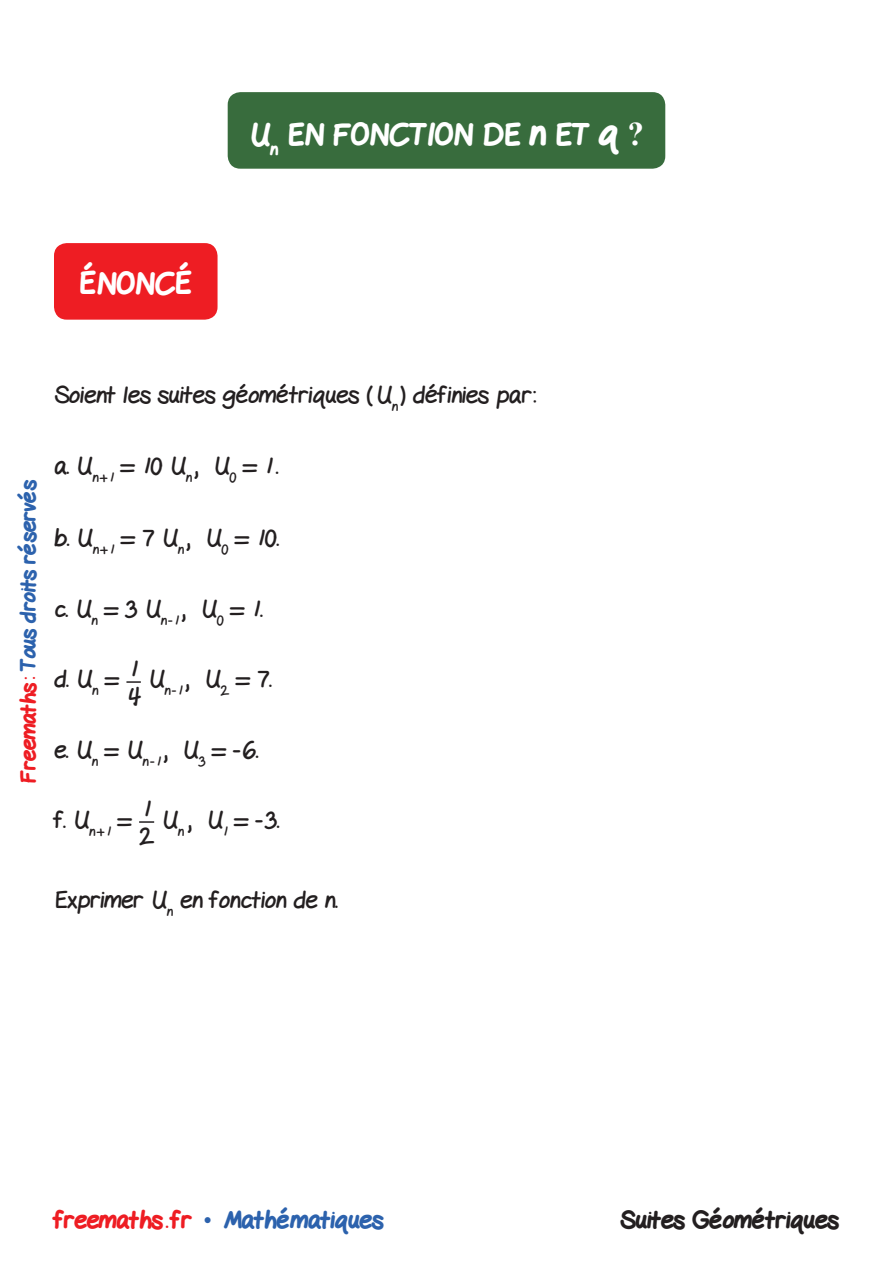
<style>
.page{position:relative;width:893px;height:1263px;background:#fff}
.page>*{position:absolute;margin:0;border:0;box-sizing:border-box;transform-origin:0 0}
.t1{font:800 30px "Gel Pen";color:#fff}
.t2{font:24px/17.2px "Gel Pen";color:#231f20}
.t3{font:800 24px "Gel Pen";color:#2c62ad}
.t4{font:800 24px "Gel Pen";color:#231f20}
.t5{font:800 21px "Gel Pen";letter-spacing:-.01em;color:#2c62ad}
.s1{font-size:36px}
.s2{font-family:"Times New Roman";font-weight:700;font-size:33px}
.s3{color:#ee1d23}
.s4{font-family:"Times New Roman";font-weight:400}
</style>
<div class="page">
<div style="left:54px;top:243px;width:164px;height:77px;background:#ee1d23;border-radius:13px"></div>
<svg style="left:126px;top:681px;width:15px;height:2px"></svg>
<svg style="left:139px;top:821px;width:15px;height:2px"></svg>
<div style="left:228px;top:92px;width:437px;height:77px;background:#386c3d;border-radius:13px"></div>
<p class="t1" style="left:249px;top:113px;width:396px">U<sub>n</sub> EN FONCTION DE <span class="s1">n</span> ET <span class="s1">q</span> <span class="s2">?</span></p>
<p class="t1" style="left:80px;top:262px;width:114px">ÉNONCÉ</p>
<p class="t2" style="left:54px;top:383px;width:483px">Soient les suites géométriques (U<sub>n</sub> ) définies par:</p>
<p class="t5" style="left:13px;top:783px;width:305px;rotate:-90deg"><span class="s3">Freemaths:</span> Tous droits réservés</p>
<p class="t2" style="left:54px;top:455px;width:226px">a. U<sub>n+1</sub> = 10 U<sub>n</sub>, U<sub>0</sub> = 1.</p>
<p class="t2" style="left:54px;top:526px;width:226px">b. U<sub>n+1</sub> = 7 U<sub>n</sub>, U<sub>0</sub> = 10.</p>
<p class="t2" style="left:54px;top:598px;width:210px">c. U<sub>n</sub> = 3 U<sub>n</sub> <sub>-1</sub>, U<sub>0</sub> = 1.</p>
<p class="t2" style="left:126px;top:667px;width:146px;text-indent:-72px">d. U<sub>n</sub> = 1 U<sub>n</sub> <sub>-1</sub>, U<sub>2</sub> = 7.<br>4</p>
<p class="t2" style="left:54px;top:739px;width:206px">e. U<sub>n</sub> = U<sub>n</sub> <sub>-1</sub>, U<sub>3</sub> = -6.</p>
<p class="t2" style="left:54px;top:808px;width:79px">f. U<sub>n+1</sub> =</p>
<p class="t2" style="left:139px;top:793px;width:16px;line-height:27px">1<br>2</p>
<p class="t2" style="left:161px;top:808px;width:119px">U<sub>n</sub> , U<sub>1</sub> = - 3.</p>
<p class="t2" style="left:54px;top:888px;width:285px">Exprimer U<sub>n</sub> en fonction de n.</p>
<p class="t3" style="left:54px;top:1202px;width:331px"><span class="s3">freemaths . fr</span> <span class="s4">•</span> Mathématiques</p>
<p class="t4" style="left:620px;top:1202px;width:220px">Suites Géométriques</p>
</div>
